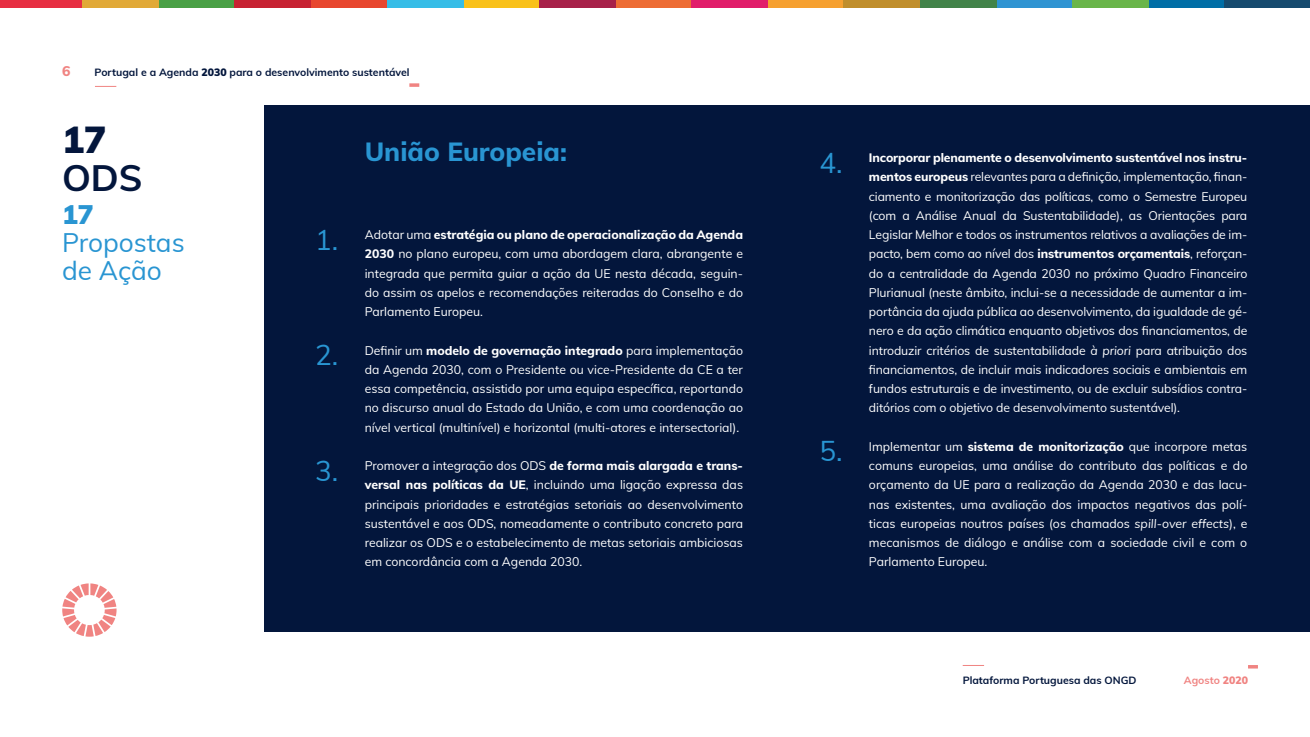
<style>
.page{position:relative;width:1310px;height:737px;background:#fff}
.page>*{position:absolute;margin:0;border:0;box-sizing:border-box;transform-origin:0 0}
.t1{font:700 36.75px "Mulish";color:#03163c}
.t2{font:900 36.75px "Mulish";color:#03163c}
.t3{font:28px "Mulish";color:#2995d2}
.t4{font:26.25px/28px "Mulish";color:#2995d2}
.t5{font:800 26.25px "Mulish";color:#2995d2}
.t6{font:900 26.25px "Mulish";color:#2995d2}
.t7{font:800 14px "Mulish";color:#f08482}
.t8{font:12.25px/19.2px "Mulish";color:#fff;text-align:justify}
.t9{font:700 10.5px "Mulish";color:#03163c}
.t10{font:700 10.5px "Mulish";color:#f08482}
.s1{font-weight:900}
.s2{font-weight:800}
.s3{font-style:italic}
</style>
<div class="page">
<svg style="left:95px;top:86px;width:21px;height:1px"></svg>
<svg style="left:409px;top:83px;width:10px;height:4px"></svg>
<svg style="left:962px;top:665px;width:22px;height:1px"></svg>
<svg style="left:1248px;top:665px;width:10px;height:3px"></svg>
<div style="left:264px;top:105px;width:1046px;height:526px;background:#03163c"></div>
<svg style="left:62px;top:583px;width:55px;height:53px"></svg>
<div style="left:0;top:0;width:82px;height:7px;background:#e72e42"></div>
<div style="left:158px;top:0;width:77px;height:7px;background:#49a045"></div>
<div style="left:311px;top:0;width:76px;height:7px;background:#e8462e"></div>
<div style="left:463px;top:0;width:76px;height:7px;background:#f9c11a"></div>
<div style="left:615px;top:0;width:40px;height:7px;background:#ed6c34"></div>
<div style="left:82px;top:0;width:76px;height:7px;background:#e1a937"></div>
<div style="left:235px;top:0;width:76px;height:7px;background:#c72232"></div>
<div style="left:387px;top:0;width:76px;height:7px;background:#36bde7"></div>
<div style="left:539px;top:0;width:76px;height:7px;background:#a72149"></div>
<div style="left:655px;top:0;width:36px;height:7px;background:#ed6c34"></div>
<div style="left:996px;top:0;width:76px;height:7px;background:#2f94d2"></div>
<div style="left:767px;top:0;width:77px;height:7px;background:#f6a02f"></div>
<div style="left:1148px;top:0;width:76px;height:7px;background:#006ea6"></div>
<div style="left:920px;top:0;width:76px;height:7px;background:#428349"></div>
<div style="left:691px;top:0;width:76px;height:7px;background:#e11d6a"></div>
<div style="left:1072px;top:0;width:76px;height:7px;background:#69b549"></div>
<div style="left:844px;top:0;width:76px;height:7px;background:#c08e2c"></div>
<div style="left:1224px;top:0;width:86px;height:7px;background:#164a6e"></div>
<p class="t7" style="left:62px;top:61px;width:10px">6</p>
<p class="t9" style="left:95px;top:64px;width:316px">Portugal e a Agenda <span class="s1">2030</span> para o desenvolvimento sustentável</p>
<h1 class="t2" style="left:62px;top:113px;width:46px">17</h1>
<h1 class="t1" style="left:62px;top:151px;width:82px">ODS</h1>
<h3 class="t6" style="left:62px;top:195px;width:33px">17</h3>
<h3 class="t4" style="left:62px;top:227px;width:124px">Propostas de Ação</h3>
<h3 class="t5" style="left:365px;top:133px;width:204px">União Europeia:</h3>
<h2 class="t3" style="left:819px;top:142px;width:25px">4.</h2>
<p class="t8" style="left:869px;top:147px;width:380px"><span class="s2">Incorporar plenamente o desenvolvimento sustentável nos instru&shy;mentos europeus</span> relevantes para a definição, implementação, finan&shy;ciamento e monitorização das políticas, como o Semestre Europeu (com a Análise Anual da Sustentabilidade), as Orientações para Legislar Melhor e todos os instrumentos relativos a avaliações de im&shy;pacto, bem como ao nível dos <span class="s2">instrumentos orçamentais</span>, reforçan&shy;do a centralidade da Agenda 2030 no próximo Quadro Financeiro Plurianual (neste âmbito, inclui-se a necessidade de aumentar a im&shy;portância da ajuda pública ao desenvolvimento, da igualdade de gé&shy;nero e da ação climática enquanto objetivos dos financiamentos, de introduzir critérios de sustentabilidade <span class="s3">à priori</span> para atribuição dos financiamentos, de incluir mais indicadores sociais e ambientais em fundos estruturais e de investimento, ou de excluir subsídios contra&shy;ditórios com o objetivo de desenvolvimento sustentável).</p>
<h2 class="t3" style="left:819px;top:431px;width:25px">5.</h2>
<p class="t8" style="left:869px;top:436px;width:380px">Implementar um <span class="s2">sistema de monitorização</span> que incorpore metas comuns europeias, uma análise do contributo das políticas e do orçamento da UE para a realização da Agenda 2030 e das lacu&shy;nas existentes, uma avaliação dos impactos negativos das polí&shy;ticas europeias noutros países (os chamados <span class="s3">spill-over effects</span>), e mecanismos de diálogo e análise com a sociedade civil e com o Parlamento Europeu.</p>
<h2 class="t3" style="left:315px;top:219px;width:25px">1.</h2>
<p class="t8" style="left:365px;top:224px;width:380px">Adotar uma <span class="s2">estratégia ou plano de operacionalização da Agenda 2030</span> no plano europeu, com uma abordagem clara, abrangente e integrada que permita guiar a ação da UE nesta década, seguin&shy;do assim os apelos e recomendações reiteradas do Conselho e do Parlamento Europeu.</p>
<h2 class="t3" style="left:315px;top:334px;width:25px">2.</h2>
<p class="t8" style="left:365px;top:340px;width:380px">Definir um <span class="s2">modelo de governação integrado</span> para implementação da Agenda 2030, com o Presidente ou vice-Presidente da CE a ter essa competência, assistido por uma equipa específica, reportando no discurso anual do Estado da União, e com uma coordenação ao nível vertical (multinível) e horizontal (multi-atores e intersectorial).</p>
<h2 class="t3" style="left:315px;top:450px;width:25px">3.</h2>
<p class="t8" style="left:365px;top:455px;width:380px">Promover a integração dos ODS <span class="s2">de forma mais alargada e trans&shy;versal nas políticas da UE</span>, incluindo uma ligação expressa das principais prioridades e estratégias setoriais ao desenvolvimento sustentável e aos ODS, nomeadamente o contributo concreto para realizar os ODS e o estabelecimento de metas setoriais ambiciosas em concordância com a Agenda 2030.</p>
<p class="t9" style="left:962px;top:672px;width:175px">Plataforma Portuguesa das ONGD</p>
<p class="t10" style="left:1184px;top:672px;width:66px">Agosto <span class="s1">2020</span></p>
</div>
